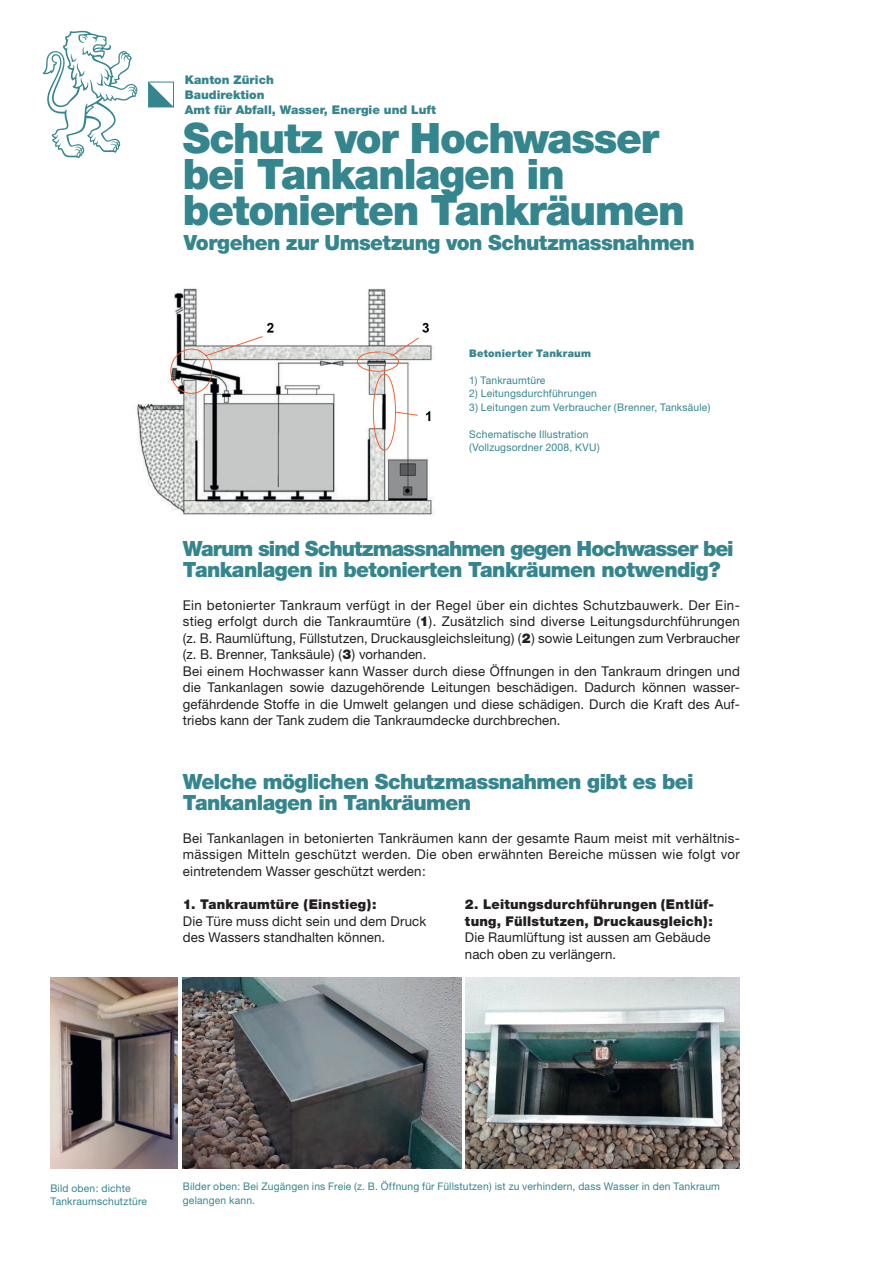
<style>
.page{position:relative;width:893px;height:1263px;background:#fff}
.page>*{position:absolute;margin:0;border:0;box-sizing:border-box;transform-origin:0 0}
.t1{font:900 42px/36px "Helvetica Neue";letter-spacing:-.03em;color:#34858d}
.t2{font:900 21px/21px "Helvetica Neue";letter-spacing:-.03em;color:#34858d}
.t3{font:13.5px/16.5px "Helvetica Neue";letter-spacing:.01em;color:#231f20}
.t4{font:900 13.5px/16.5px "Helvetica Neue";letter-spacing:.015em;color:#231f20}
.t5{font:900 12px/15px "Helvetica Neue";color:#34858d}
.t6{font:10.5px/13.5px "Helvetica Neue";letter-spacing:.02em;color:#34858d}
.t7{font:900 10.5px "Helvetica Neue";letter-spacing:.02em;color:#34858d}
.s1{font-weight:900}
</style>
<div class="page">
<svg style="left:43px;top:30px;width:95px;height:128px"></svg>
<svg style="left:150px;top:84px;width:22px;height:21px"></svg>
<div style="left:148px;top:82px;width:26px;height:25px;border:1px solid #34858d"></div>
<img style="left:137px;top:288px;width:297px;height:228px">
<img style="left:50px;top:977px;width:128px;height:192px">
<img style="left:183px;top:977px;width:278px;height:192px">
<img style="left:465px;top:977px;width:275px;height:192px">
<p class="t5" style="left:185px;top:72px;width:253px">Kanton Zürich<br>Baudirektion<br>Amt für Abfall, Wasser, Energie und Luft</p>
<h1 class="t1" style="left:183px;top:120px;width:503px">Schutz vor Hochwasser bei Tankanlagen in betonierten Tankräumen</h1>
<h2 class="t2" style="left:184px;top:232px;width:513px">Vorgehen zur Umsetzung von Schutzmassnahmen</h2>
<p class="t7" style="left:469px;top:347px;width:123px">Betonierter Tankraum</p>
<p class="t6" style="left:469px;top:373px;width:78px">1) Tankraumtüre</p>
<p class="t6" style="left:469px;top:387px;width:129px">2) Leitungsdurchführungen</p>
<p class="t6" style="left:469px;top:400px;width:243px">3) Leitungen zum Verbraucher (Brenner, Tanksäule)</p>
<p class="t6" style="left:469px;top:427px;width:132px">Schematische Illustration (Vollzugsordner 2008, KVU)</p>
<h2 class="t2" style="left:183px;top:538px;width:552px">Warum sind Schutzmassnahmen gegen Hochwasser bei<br>Tankanlagen in betonierten Tankräumen notwendig?</h2>
<p class="t3" style="left:183px;top:596px;width:559px">Ein betonierter Tankraum verfügt in der Regel über ein dichtes Schutzbauwerk. Der Ein&shy;stieg erfolgt durch die Tankraumtüre (<span class="s1">1</span>). Zusätzlich sind diverse Leitungsdurchführungen (z. B. Raumlüftung, Füllstutzen, Druckausgleichsleitung) (<span class="s1">2</span>) sowie Leitungen zum Verbraucher (z. B. Brenner, Tanksäule) (<span class="s1">3</span>) vorhanden.<br>Bei einem Hochwasser kann Wasser durch diese Öffnungen in den Tankraum dringen und die Tankanlagen sowie dazugehörende Leitungen beschädigen. Dadurch können wasser&shy;gefährdende Stoffe in die Umwelt gelangen und diese schädigen. Durch die Kraft des Auf&shy;triebs kann der Tank zudem die Tankraumdecke durchbrechen.</p>
<h2 class="t2" style="left:183px;top:771px;width:512px">Welche möglichen Schutzmassnahmen gibt es bei<br>Tankanlagen in Tankräumen</h2>
<p class="t3" style="left:183px;top:829px;width:559px;text-align:justify">Bei Tankanlagen in betonierten Tankräumen kann der gesamte Raum meist mit verhältnis&shy;mässigen Mitteln geschützt werden. Die oben erwähnten Bereiche müssen wie folgt vor eintretendem Wasser geschützt werden:</p>
<p class="t4" style="left:183px;top:896px;width:195px">1. Tankraumtüre (Einstieg):</p>
<p class="t3" style="left:183px;top:912px;width:245px">Die Türe muss dicht sein und dem Druck des Wassers standhalten können.</p>
<p class="t4" style="left:465px;top:896px;width:250px">2. Leitungsdurchführungen (Entlüf&shy;tung, Füllstutzen, Druckausgleich):</p>
<p class="t3" style="left:465px;top:929px;width:247px">Die Raumlüftung ist aussen am Gebäude nach oben zu verlängern.</p>
<p class="t6" style="left:50px;top:1181px;width:98px">Bild oben: dichte<br>Tankraumschutztüre</p>
<p class="t6" style="left:183px;top:1180px;width:539px">Bilder oben: Bei Zugängen ins Freie (z. B. Öffnung für Füllstutzen) ist zu verhindern, dass Wasser in den Tankraum gelangen kann.</p>
</div>
